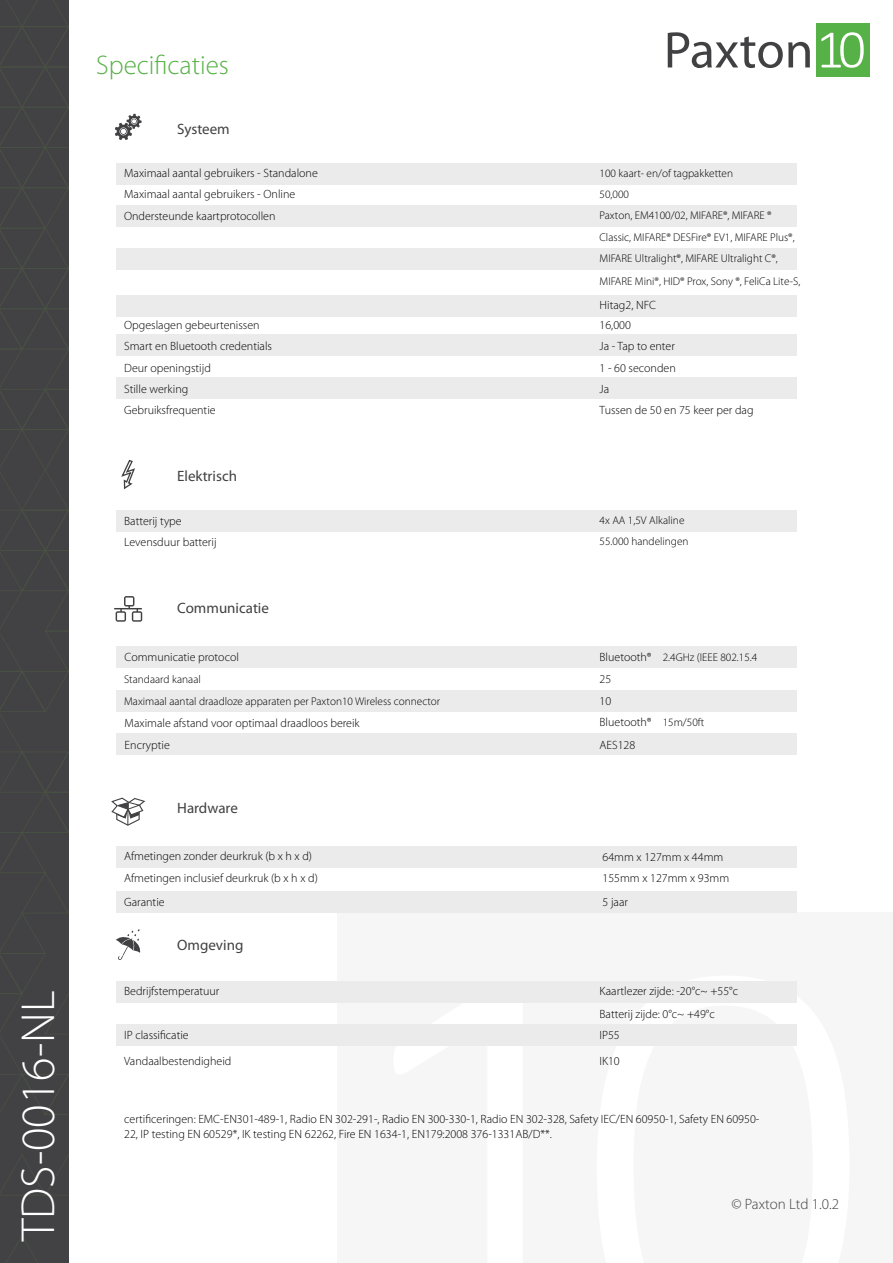
<style>
.page{position:relative;width:893px;height:1263px;background:#fff}
.page>*{position:absolute;margin:0;border:0;box-sizing:border-box;transform-origin:0 0}
.t1{font:300 48px "Myriad Pro";color:#fff}
.t2{font:300 27px "Myriad Pro";color:#56b146}
.t3{font:15px "Myriad Pro";color:#414042}
.t4{font:300 15px "Myriad Pro";letter-spacing:-.005em;color:#414042}
.t5{font:300 12px/21.3px "Myriad Pro";color:#000}
.t6{font:300 11.25px/21.5px "Myriad Pro";color:#000}
</style>
<div class="page">
<div style="left:0;top:0;width:69px;height:1263px;background:#424143"></div>
<svg style="left:6px;top:1236px;width:32px;height:27px"></svg>
<svg style="left:0;top:0;width:69px;height:1196px"></svg>
<div style="left:337px;top:913px;width:556px;height:350px;background:#f6f6f6"></div>
<svg style="left:597px;top:981px;width:200px;height:65px"></svg>
<div style="left:816px;top:23px;width:53px;height:54px;background:#56b146"></div>
<svg style="left:821px;top:32px;width:43px;height:36px"></svg>
<svg style="left:668px;top:32px;width:142px;height:36px"></svg>
<svg style="left:116px;top:929px;width:24px;height:31px"></svg>
<div style="left:116px;top:511px;width:681px;height:21px;background:#ebebec"></div>
<div style="left:116px;top:163px;width:681px;height:22px;background:#ebebec"></div>
<div style="left:116px;top:206px;width:681px;height:21px;background:#ebebec"></div>
<div style="left:116px;top:248px;width:681px;height:22px;background:#ebebec"></div>
<div style="left:116px;top:295px;width:681px;height:21px;background:#ebebec"></div>
<div style="left:116px;top:335px;width:681px;height:21px;background:#ebebec"></div>
<div style="left:116px;top:646px;width:681px;height:21px;background:#ebebec"></div>
<div style="left:116px;top:846px;width:681px;height:21px;background:#ebebec"></div>
<div style="left:116px;top:891px;width:681px;height:21px;background:#ebebec"></div>
<div style="left:116px;top:982px;width:681px;height:21px;background:#ebebec"></div>
<div style="left:116px;top:690px;width:681px;height:21px;background:#ebebec"></div>
<div style="left:116px;top:733px;width:681px;height:22px;background:#ebebec"></div>
<div style="left:116px;top:1024px;width:681px;height:21px;background:#ebebec"></div>
<div style="left:116px;top:377px;width:681px;height:21px;background:#ebebec"></div>
<svg style="left:111px;top:797px;width:35px;height:29px"></svg>
<svg style="left:114px;top:596px;width:28px;height:26px"></svg>
<svg style="left:121px;top:459px;width:14px;height:31px"></svg>
<svg style="left:115px;top:114px;width:27px;height:26px"></svg>
<h1 class="t1" style="left:9px;top:1241px;width:252px;rotate:-90deg">TDS-0016-NL</h1>
<h2 class="t2" style="left:96px;top:49px;width:134px">Specificaties</h2>
<p class="t3" style="left:177px;top:119px;width:54px">Systeem</p>
<p class="t5" style="left:124px;top:162px;width:195px">Maximaal aantal gebruikers - Standalone</p>
<p class="t5" style="left:124px;top:184px;width:173px">Maximaal aantal gebruikers - Online</p>
<p class="t5" style="left:124px;top:205px;width:153px">Ondersteunde kaartprotocollen</p>
<p class="t5" style="left:124px;top:314px;width:149px">Opgeslagen gebeurtenissen<br>Smart en Bluetooth credentials<br>Deur openingstijd<br>Stille werking<br>Gebruiksfrequentie</p>
<p class="t3" style="left:177px;top:467px;width:61px">Elektrisch</p>
<p class="t5" style="left:124px;top:510px;width:59px">Batterij type</p>
<p class="t5" style="left:124px;top:531px;width:94px">Levensduur batterij</p>
<p class="t3" style="left:177px;top:599px;width:93px">Communicatie</p>
<p class="t6" style="left:600px;top:162px;width:135px">100 kaart- en/of tagpakketten</p>
<p class="t6" style="left:600px;top:183px;width:31px">50,000</p>
<p class="t6" style="left:600px;top:205px;width:197px">Paxton, EM4100/02, MIFARE®, MIFARE ®<br>Classic, MIFARE® DESFire® EV1, MIFARE Plus®,<br>MIFARE Ultralight®, MIFARE Ultralight C®,</p>
<p class="t6" style="left:600px;top:270px;width:202px">MIFARE Mini®, HID® Prox, Sony ®, FeliCa Lite-S,</p>
<p class="t5" style="left:600px;top:295px;width:58px">Hitag2, NFC</p>
<p class="t5" style="left:600px;top:314px;width:155px">16,000<br>Ja - Tap to enter<br>1 - 60 seconden<br>Ja<br>Tussen de 50 en 75 keer per dag</p>
<p class="t6" style="left:600px;top:509px;width:86px">4x AA 1,5V Alkaline</p>
<p class="t6" style="left:600px;top:531px;width:90px">55.000 handelingen</p>
<p class="t5" style="left:600px;top:646px;width:54px">Bluetooth®</p>
<p class="t5" style="left:125px;top:646px;width:116px">Communicatie protocol</p>
<p class="t6" style="left:663px;top:646px;width:96px">2.4GHz (IEEE 802.15.4</p>
<p class="t6" style="left:124px;top:669px;width:78px">Standaard kanaal</p>
<p class="t5" style="left:600px;top:668px;width:13px">25</p>
<p class="t6" style="left:124px;top:690px;width:318px">Maximaal aantal draadloze apparaten per Paxton10 Wireless connector</p>
<p class="t5" style="left:600px;top:690px;width:13px">10</p>
<p class="t5" style="left:125px;top:712px;width:237px;line-height:21.9px">Maximale afstand voor optimaal draadloos bereik<br>Encryptie</p>
<p class="t5" style="left:600px;top:710px;width:54px;line-height:23px">Bluetooth®<br>AES128</p>
<p class="t6" style="left:663px;top:711px;width:43px">15m/50ft</p>
<p class="t3" style="left:177px;top:799px;width:62px">Hardware</p>
<p class="t5" style="left:124px;top:845px;width:195px;line-height:22.4px">Afmetingen zonder deurkruk (b x h x d)<br>Afmetingen inclusief deurkruk (b x h x d)</p>
<p class="t5" style="left:603px;top:846px;width:128px">64mm x 127mm x 44mm<br>155mm x 127mm x 93mm</p>
<p class="t5" style="left:124px;top:892px;width:42px">Garantie</p>
<p class="t5" style="left:603px;top:892px;width:27px">5 jaar</p>
<p class="t3" style="left:177px;top:936px;width:68px">Omgeving</p>
<p class="t5" style="left:124px;top:980px;width:97px">Bedrijfstemperatuur</p>
<p class="t5" style="left:124px;top:1022px;width:109px;line-height:25.5px">IP classificatie<br>Vandaalbestendigheid</p>
<p class="t5" style="left:600px;top:980px;width:140px;line-height:22.6px">Kaartlezer zijde: -20°c~ +55°c<br>Batterij zijde: 0°c~ +49°c</p>
<p class="t5" style="left:600px;top:1022px;width:22px;line-height:25.5px">IP55<br>IK10</p>
<p class="t5" style="left:124px;top:1112px;width:637px;line-height:14.4px">certificeringen: EMC-EN301-489-1, Radio EN 302-291-, Radio EN 300-330-1, Radio EN 302-328, Safety IEC/EN 60950-1, Safety EN 60950-<br>22, IP testing EN 60529*, IK testing EN 62262, Fire EN 1634-1, EN179:2008 376-1331AB/D**.</p>
<p class="t4" style="left:731px;top:1195px;width:109px">© Paxton Ltd 1.0.2</p>
</div>
